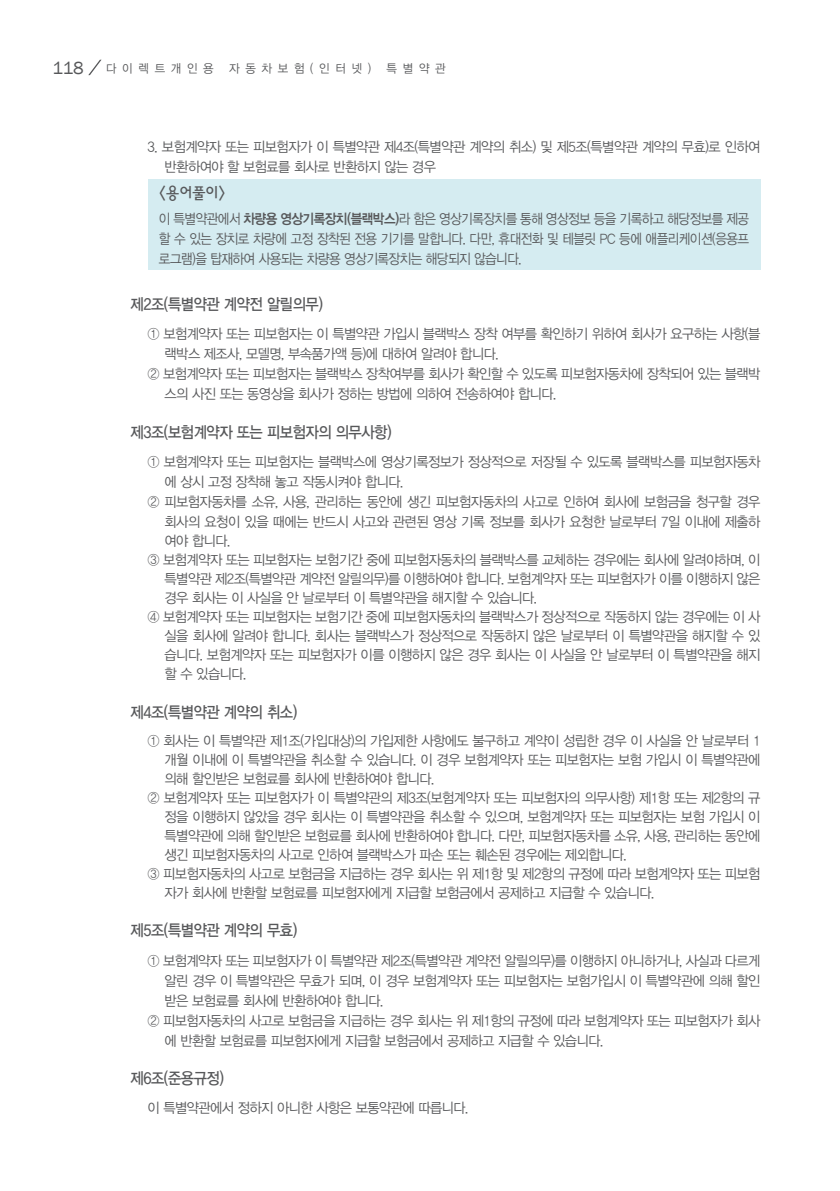
<style>
.page{position:relative;width:840px;height:1191px;background:#fff}
.page>*{position:absolute;margin:0;border:0;box-sizing:border-box;transform-origin:0 0}
.제1절{font:16px "YDVYGO Std 33";letter-spacing:-.03em;color:#57585a;scale:.9 1}
.본문{font:16px "YDVYGO Std 23";color:#57585a;scale:.95 1}
.본문_내어쓰기{font:14px/19px "YDVYGO Std 32";letter-spacing:-.04em;color:#57585a;scale:.95 1}
.팁-1{font:14px/20px "YDVYGO Std 32";letter-spacing:-.04em;color:#57585a;text-align:justify;scale:.9 1}
.본문-2{font:14px "YDVYGO Std 32";letter-spacing:-.04em;color:#57585a;scale:.95 1}
.t1{font:12px "YDVYGO Std 12";letter-spacing:.5em;color:#57585a;scale:.95 1}
.s1{font-family:"Franklin Gothic";font-size:18px}
.s2{font-family:"YDVYGO Std 34"}
</style>
<div class="page">
<svg style="left:88px;top:60px;width:13px;height:15px"></svg>
<div style="left:147px;top:179px;width:613px;height:91px;background:#d5ecf1"></div>
<p class="t1" style="left:52px;top:62px;width:171px"><span class="s1">118</span> 다이렉트개인용</p>
<p class="t1" style="left:229px;top:62px;width:151px">자동차보험(인터넷)</p>
<p class="t1" style="left:386px;top:62px;width:64px">특별약관</p>
<p class="본문_내어쓰기" style="left:164px;top:137px;width:628px;line-height:20px;text-indent:-17px">3. 보험계약자 또는 피보험자가 이 특별약관 제4조(특별약관 계약의 취소) 및 제5조(특별약관 계약의 무효)로 인하여 반환하여야 할 보험료를 회사로 반환하지 않는 경우</p>
<p class="본문" style="left:159px;top:185px;width:72px">&lt;용어풀이&gt;</p>
<p class="팁-1" style="left:159px;top:209px;width:657px">이 특별약관에서 <span class="s2">차량용 영상기록장치(블랙박스)</span>라 함은 영상기록장치를 통해 영상정보 등을 기록하고 해당정보를 제공 할 수 있는 장치로 차량에 고정 장착된 전용 기기를 말합니다. 다만, 휴대전화 및 테블릿 PC 등에 애플리케이션(응용프 로그램)을 탑재하여 사용되는 차량용 영상기록장치는 해당되지 않습니다.</p>
<p class="제1절" style="left:130px;top:296px;width:215px">제2조(특별약관 계약전 알릴의무)</p>
<p class="본문_내어쓰기" style="left:164px;top:324px;width:628px;line-height:20px;text-indent:-17px">① 보험계약자 또는 피보험자는 이 특별약관 가입시 블랙박스 장착 여부를 확인하기 위하여 회사가 요구하는 사항(블 랙박스 제조사, 모델명, 부속품가액 등)에 대하여 알려야 합니다.</p>
<p class="본문_내어쓰기" style="left:164px;top:364px;width:628px;line-height:20px;text-indent:-17px">② 보험계약자 또는 피보험자는 블랙박스 장착여부를 회사가 확인할 수 있도록 피보험자동차에 장착되어 있는 블랙박 스의 사진 또는 동영상을 회사가 정하는 방법에 의하여 전송하여야 합니다.</p>
<p class="제1절" style="left:130px;top:424px;width:291px">제3조(보험계약자 또는 피보험자의 의무사항)</p>
<p class="본문_내어쓰기" style="left:164px;top:452px;width:628px;line-height:20px;text-indent:-17px">① 보험계약자 또는 피보험자는 블랙박스에 영상기록정보가 정상적으로 저장될 수 있도록 블랙박스를 피보험자동차 에 상시 고정 장착해 놓고 작동시켜야 합니다.</p>
<p class="본문_내어쓰기" style="left:164px;top:492px;width:628px;line-height:19.6px;text-align:justify;text-indent:-17px">② 피보험자동차를 소유, 사용, 관리하는 동안에 생긴 피보험자동차의 사고로 인하여 회사에 보험금을 청구할 경우 회사의 요청이 있을 때에는 반드시 사고와 관련된 영상 기록 정보를 회사가 요청한 날로부터 7일 이내에 제출하 여야 합니다.</p>
<p class="본문_내어쓰기" style="left:164px;top:550px;width:628px;text-align:justify;text-indent:-17px">③ 보험계약자 또는 피보험자는 보험기간 중에 피보험자동차의 블랙박스를 교체하는 경우에는 회사에 알려야하며, 이 특별약관 제2조(특별약관 계약전 알릴의무)를 이행하여야 합니다. 보험계약자 또는 피보험자가 이를 이행하지 않은 경우 회사는 이 사실을 안 날로부터 이 특별약관을 해지할 수 있습니다.</p>
<p class="본문_내어쓰기" style="left:164px;top:607px;width:628px;text-align:justify;text-indent:-17px">④ 보험계약자 또는 피보험자는 보험기간 중에 피보험자동차의 블랙박스가 정상적으로 작동하지 않는 경우에는 이 사 실을 회사에 알려야 합니다. 회사는 블랙박스가 정상적으로 작동하지 않은 날로부터 이 특별약관을 해지할 수 있 습니다. 보험계약자 또는 피보험자가 이를 이행하지 않은 경우 회사는 이 사실을 안 날로부터 이 특별약관을 해지 할 수 있습니다.</p>
<p class="제1절" style="left:130px;top:703px;width:187px">제4조(특별약관 계약의 취소)</p>
<p class="본문_내어쓰기" style="left:164px;top:731px;width:628px;text-align:justify;text-indent:-17px">① 회사는 이 특별약관 제1조(가입대상)의 가입제한 사항에도 불구하고 계약이 성립한 경우 이 사실을 안 날로부터 1 개월 이내에 이 특별약관을 취소할 수 있습니다. 이 경우 보험계약자 또는 피보험자는 보험 가입시 이 특별약관에 의해 할인받은 보험료를 회사에 반환하여야 합니다.</p>
<p class="본문_내어쓰기" style="left:164px;top:788px;width:628px;text-align:justify;text-indent:-17px">② 보험계약자 또는 피보험자가 이 특별약관의 제3조(보험계약자 또는 피보험자의 의무사항) 제1항 또는 제2항의 규 정을 이행하지 않았을 경우 회사는 이 특별약관을 취소할 수 있으며, 보험계약자 또는 피보험자는 보험 가입시 이 특별약관에 의해 할인받은 보험료를 회사에 반환하여야 합니다. 다만, 피보험자동차를 소유, 사용, 관리하는 동안에 생긴 피보험자동차의 사고로 인하여 블랙박스가 파손 또는 훼손된 경우에는 제외합니다.</p>
<p class="본문_내어쓰기" style="left:164px;top:864px;width:628px;text-indent:-17px">③ 피보험자동차의 사고로 보험금을 지급하는 경우 회사는 위 제1항 및 제2항의 규정에 따라 보험계약자 또는 피보험 자가 회사에 반환할 보험료를 피보험자에게 지급할 보험금에서 공제하고 지급할 수 있습니다.</p>
<p class="제1절" style="left:130px;top:922px;width:187px">제5조(특별약관 계약의 무효)</p>
<p class="본문_내어쓰기" style="left:164px;top:950px;width:628px;line-height:20px;text-align:justify;text-indent:-17px">① 보험계약자 또는 피보험자가 이 특별약관 제2조(특별약관 계약전 알릴의무)를 이행하지 아니하거나, 사실과 다르게 알린 경우 이 특별약관은 무효가 되며, 이 경우 보험계약자 또는 피보험자는 보험가입시 이 특별약관에 의해 할인 받은 보험료를 회사에 반환하여야 합니다.</p>
<p class="본문_내어쓰기" style="left:164px;top:1010px;width:628px;line-height:20px;text-indent:-17px">② 피보험자동차의 사고로 보험금을 지급하는 경우 회사는 위 제1항의 규정에 따라 보험계약자 또는 피보험자가 회사 에 반환할 보험료를 피보험자에게 지급할 보험금에서 공제하고 지급할 수 있습니다.</p>
<p class="제1절" style="left:130px;top:1070px;width:105px">제6조(준용규정)</p>
<p class="본문-2" style="left:147px;top:1101px;width:339px">이 특별약관에서 정하지 아니한 사항은 보통약관에 따릅니다.</p>
</div>
